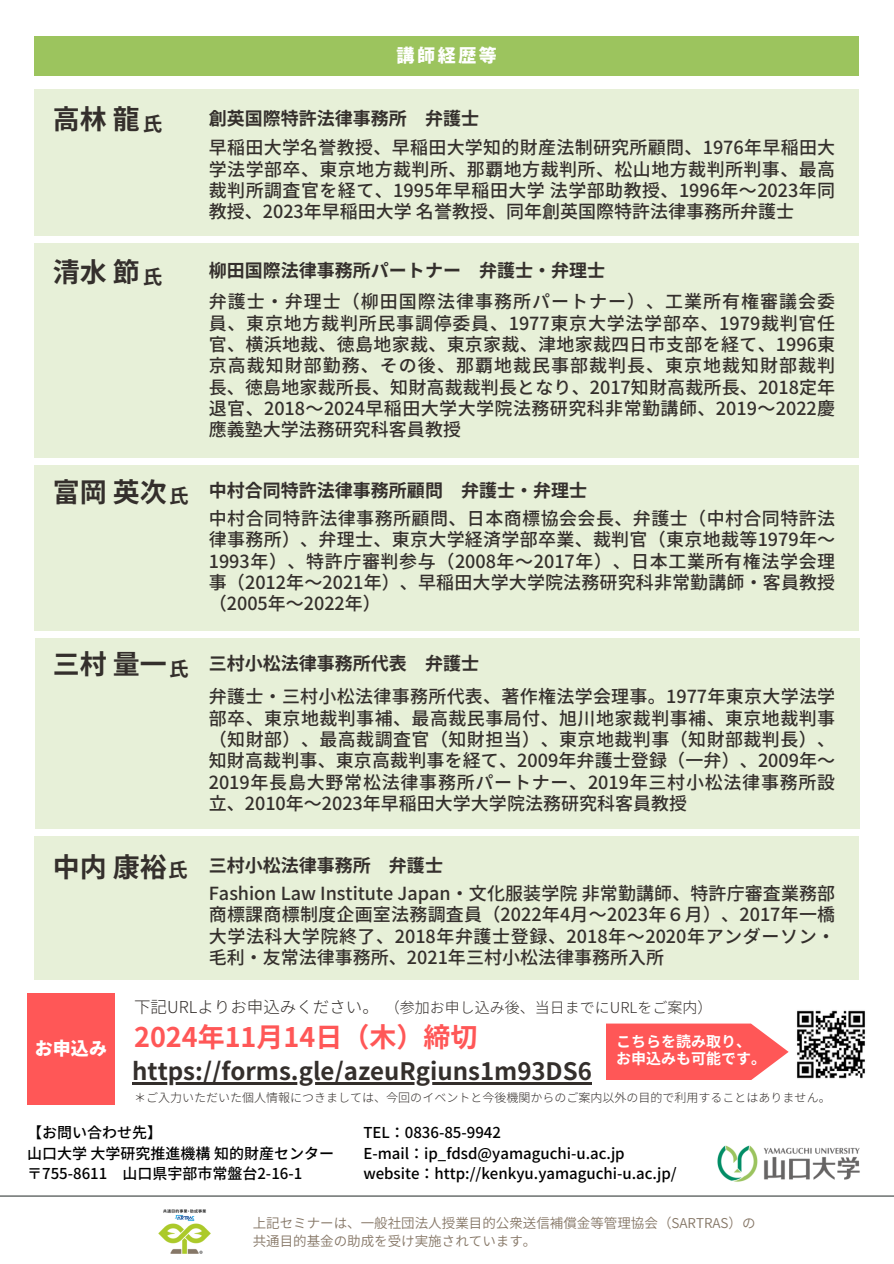
<style>
.page{position:relative;width:894px;height:1264px;background:#fff}
.page>*{position:absolute;margin:0;border:0;box-sizing:border-box;transform-origin:0 0}
.t1{font:700 27px "Gen Shin Gothic";color:#342f2c}
.t2{font:700 27px "Gen Shin Gothic";color:#ff5757}
.t3{font:700 24px "Gen Shin Gothic";color:#342f2c}
.t4{font:700 19.5px "Gen Shin Gothic";color:#342f2c}
.t5{font:500 18px/21.3px "Gen Shin Gothic";color:#342f2c;text-align:justify}
.t6{font:700 18px "Gen Shin Gothic";color:#342f2c}
.t7{font:800 18px "Gen Shin Gothic";letter-spacing:.14em;color:#fff}
.t8{font:500 15px/20.2px "Gen Shin Gothic";color:#000}
.t9{font:300 15px "Gen Shin Gothic";color:#342f2c}
.t10{font:700 15px/16.8px "Gen Shin Gothic";color:#fff}
.t11{font:13.5px/18px "Gen Shin Gothic";color:#867767}
.t12{font:300 12px "Gen Shin Gothic";color:#342f2c}
.s1{font-size:16.5px}
</style>
<div class="page">
<img style="left:158px;top:1209px;width:53px;height:45px">
<img style="left:717px;top:1145px;width:143px;height:37px">
<hr style="left:0;top:1195px;width:893px;height:1px;background:#393f3e">
<div style="left:34px;top:36px;width:824px;height:40px;background:#9cc45e"></div>
<div style="left:34px;top:89px;width:824px;height:146px;background:#e7f0d8"></div>
<div style="left:34px;top:243px;width:824px;height:214px;background:#e7f0d8"></div>
<div style="left:34px;top:465px;width:824px;height:165px;background:#e7f0d8"></div>
<div style="left:34px;top:638px;width:824px;height:190px;background:#e7f0d8"></div>
<div style="left:34px;top:836px;width:824px;height:143px;background:#e7f0d8"></div>
<div style="left:27px;top:993px;width:88px;height:111px;background:#ff5757"></div>
<svg style="left:606px;top:1023px;width:182px;height:57px;background:#ff6868"></svg>
<img style="left:797px;top:1010px;width:68px;height:69px">
<hr style="left:132px;top:1082px;width:459px;height:2px;background:#342f2c">
<p class="t7" style="left:396px;top:42px;width:102px">講師経歴等</p>
<h4 class="t1" style="left:53px;top:100px;width:89px">高林 龍</h4>
<h4 class="t4" style="left:143px;top:110px;width:21px">氏</h4>
<h6 class="t6" style="left:209px;top:105px;width:272px">創英国際特許法律事務所　弁護士</h6>
<h4 class="t5" style="left:209px;top:137px;width:627px">早稲田大学名誉教授、早稲田大学知的財産法制研究所顧問、1976年早稲田大学法学部卒、東京地方裁判所、那覇地方裁判所、松山地方裁判所判事、最高裁判所調査官を経て、1995年早稲田大学法学部助教授、1996年～2023年同教授、2023年早稲田大学 名誉教授、同年創英国際特許法律事務所弁護士</h4>
<h4 class="t1" style="left:53px;top:253px;width:89px">清水 節</h4>
<h3 class="t4" style="left:143px;top:263px;width:21px">氏</h3>
<h6 class="t6" style="left:209px;top:257px;width:398px">柳田国際法律事務所パートナー　弁護士・弁理士</h6>
<h1 class="t5" style="left:209px;top:291px;width:627px">弁護士・弁理士（柳田国際法律事務所パートナー）、工業所有権審議会委員、東京地方裁判所民事調停委員、1977東京大学法学部卒、1979裁判官任官、横浜地裁、徳島地家裁、東京家裁、津地家裁四日市支部を経て、1996東京高裁知財部勤務、その後、那覇地裁民事部裁判長、東京地裁知財部裁判長、徳島地家裁所長、知財高裁裁判長となり、2017知財高裁所長、2018定年退官、2018～2024早稲田大学大学院法務研究科非常勤講師、2019～2022慶應義塾大学法務研究科客員教授</h1>
<h5 class="t1" style="left:53px;top:472px;width:116px">富岡 英次</h5>
<h1 class="t4" style="left:169px;top:482px;width:21px">氏</h1>
<p class="t6" style="left:209px;top:477px;width:380px">中村合同特許法律事務所顧問　弁護士・弁理士</p>
<p class="t5" style="left:209px;top:507px;width:627px">中村合同特許法律事務所顧問、日本商標協会会長、弁護士（中村合同特許法律事務所）、弁理士、東京大学経済学部卒業、裁判官（東京地裁等1979年〜1993年）、特許庁審判参与（2008年〜2017年）、日本工業所有権法学会理事（2012年～2021年）、早稲田大学大学院法務研究科非常勤講師・客員教授（2005年〜2022年）</p>
<h2 class="t1" style="left:53px;top:645px;width:116px">三村 量一</h2>
<h6 class="t4" style="left:169px;top:655px;width:21px">氏</h6>
<p class="t6" style="left:209px;top:650px;width:272px">三村小松法律事務所代表　弁護士</p>
<h4 class="t5" style="left:209px;top:685px;width:627px">弁護士・三村小松法律事務所代表、著作権法学会理事。1977年東京大学法学部卒、東京地裁判事補、最高裁民事局付、旭川地家裁判事補、東京地裁判事（知財部）、最高裁調査官（知財担当）、東京地裁判事（知財部裁判長）、知財高裁判事、東京高裁判事を経て、2009年弁護士登録（一弁）、2009年～2019年長島大野常松法律事務所パートナー、2019年三村小松法律事務所設立、2010年～2023年早稲田大学大学院法務研究科客員教授</h4>
<p class="t1" style="left:53px;top:847px;width:116px">中内 康裕</p>
<p class="t4" style="left:168px;top:855px;width:21px">氏</p>
<h5 class="t6" style="left:209px;top:852px;width:236px">三村小松法律事務所　弁護士</h5>
<h4 class="t7" style="left:35px;top:1035px;width:73px">お申込み</h4>
<h4 class="t5" style="left:209px;top:882px;width:627px">Fashion Law Institute Japan・文化服装学院非常勤講師、特許庁審査業務部商標課商標制度企画室法務調査員（2022年4月〜2023年６月）、2017年一橋大学法科大学院終了、2018年弁護士登録、2018年〜2020年アンダーソン・毛利・友常法律事務所、2021年三村小松法律事務所入所</h4>
<h1 class="t9" style="left:134px;top:996px;width:579px"><span class="s1">下記URLよりお申込みください。</span>（参加お申し込み後、当日までにURLをご案内）</h1>
<h4 class="t2" style="left:134px;top:1018px;width:344px">2024年11月14日（木）締切</h4>
<h1 class="t3" style="left:132px;top:1054px;width:461px">https://forms.gle/azeuRgiuns1m93DS6</h1>
<h4 class="t10" style="left:616px;top:1033px;width:151px">こちらを読み取り、お申込みも可能です。</h4>
<p class="t12" style="left:134px;top:1089px;width:698px">＊ご入力いただいた個人情報につきましては、今回のイベントと今後機関からのご案内以外の目的で利用することはありません。</p>
<p class="t8" style="left:27px;top:1122px;width:308px">【お問い合わせ先】<br>山口大学大学研究推進機構知的財産センター〒755-8611 山口県宇部市常盤台2-16-1</p>
<h4 class="t8" style="left:363px;top:1122px;width:315px">TEL：0836-85-9942<br>E-mail：ip_fdsd@yamaguchi-u.ac.jp website：http://kenkyu.yamaguchi-u.ac.jp/</h4>
<h1 class="t11" style="left:252px;top:1214px;width:504px">上記セミナーは、一般社団法人授業目的公衆送信補償金等管理協会（SARTRAS）の共通目的基金の助成を受け実施されています。</h1>
</div>
